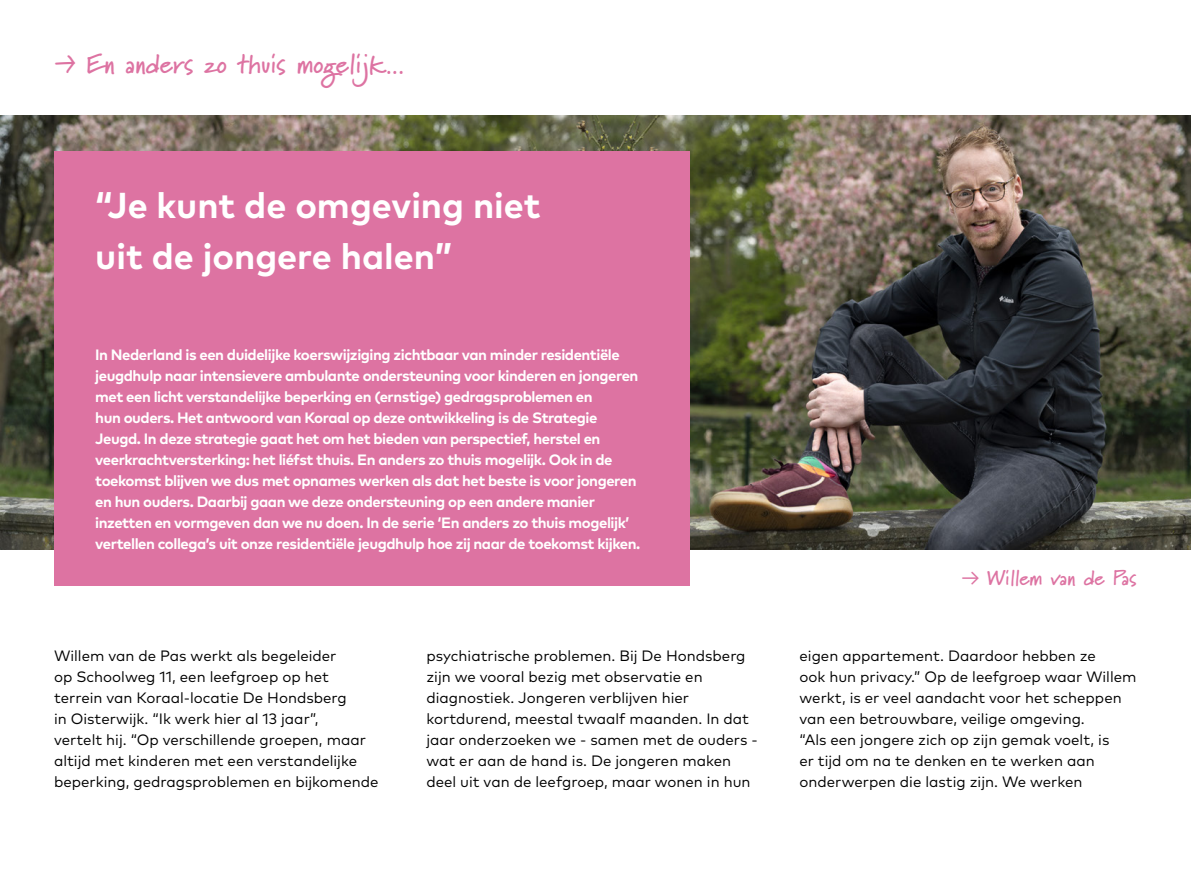
<style>
.page{position:relative;width:1191px;height:893px;background:#fff}
.page>*{position:absolute;margin:0;border:0;box-sizing:border-box;transform-origin:0 0}
.t1{font:700 36px "Mark OT";color:#fff}
.Intro{font:700 27px "Marydale";color:#dd73a2}
.Intro-2{font:700 21px "Marydale";color:#dd73a2}
.t2{font:15px/21px "Mark OT";color:#000}
.t3{font:700 15px/21px "Mark OT";letter-spacing:-.03em;color:#fff}
.s1{font-family:"Mark OT";font-weight:400}
</style>
<div class="page">
<img style="left:0;top:116px;width:1191px;height:433px">
<div style="left:54px;top:151px;width:635px;height:434px;background:#dd73a2"></div>
<p class="Intro" style="left:54px;top:48px;width:351px">• En anders zo thuis mogelijk...</p>
<p class="t1" style="left:95px;top:182px;width:447px">“Je kunt de omgeving niet</p>
<p class="t1" style="left:95px;top:233px;width:359px">uit de jongere halen”</p>
<p class="t3" style="left:95px;top:344px;width:546px">In Nederland is een duidelijke koerswijziging zichtbaar van minder residentiële jeugdhulp naar intensievere ambulante ondersteuning voor kinderen en jongeren met een licht verstandelijke beperking en (ernstige) gedragsproblemen en<br>hun ouders. Het antwoord van Koraal op deze ontwikkeling is de Strategie Jeugd. In deze strategie gaat het om het bieden van perspectief, herstel en veerkrachtversterking: het liéfst thuis. En anders zo thuis mogelijk. Ook in de toekomst blijven we dus met opnames werken als dat het beste is voor jongeren en hun ouders. Daarbij gaan we deze ondersteuning op een andere manier inzetten en vormgeven dan we nu doen. In de serie ‘En anders zo thuis mogelijk’ vertellen collega’s uit onze residentiële jeugdhulp hoe zij naar de toekomst kijken.</p>
<p class="Intro-2" style="left:960px;top:566px;width:178px"><span class="s1">→</span> Willem van de Pas</p>
<p class="t2" style="left:54px;top:645px;width:326px">Willem van de Pas werkt als begeleider<br>op Schoolweg 11, een leefgroep op het terrein van Koraal-locatie De Hondsberg<br>in Oisterwijk. “Ik werk hier al 13 jaar”,<br>vertelt hij. “Op verschillende groepen, maar altijd met kinderen met een verstandelijke beperking, gedragsproblemen en bijkomende</p>
<p class="t2" style="left:426px;top:645px;width:333px">psychiatrische problemen. Bij De Hondsberg zijn we vooral bezig met observatie en diagnostiek. Jongeren verblijven hier kortdurend, meestal twaalf maanden. In dat jaar onderzoeken we - samen met de ouders - wat er aan de hand is. De jongeren maken deel uit van de leefgroep, maar wonen in hun</p>
<p class="t2" style="left:799px;top:645px;width:338px">eigen appartement. Daardoor hebben ze<br>ook hun privacy.” Op de leefgroep waar Willem werkt, is er veel aandacht voor het scheppen van een betrouwbare, veilige omgeving.<br>“Als een jongere zich op zijn gemak voelt, is<br>er tijd om na te denken en te werken aan onderwerpen die lastig zijn. We werken</p>
</div>
